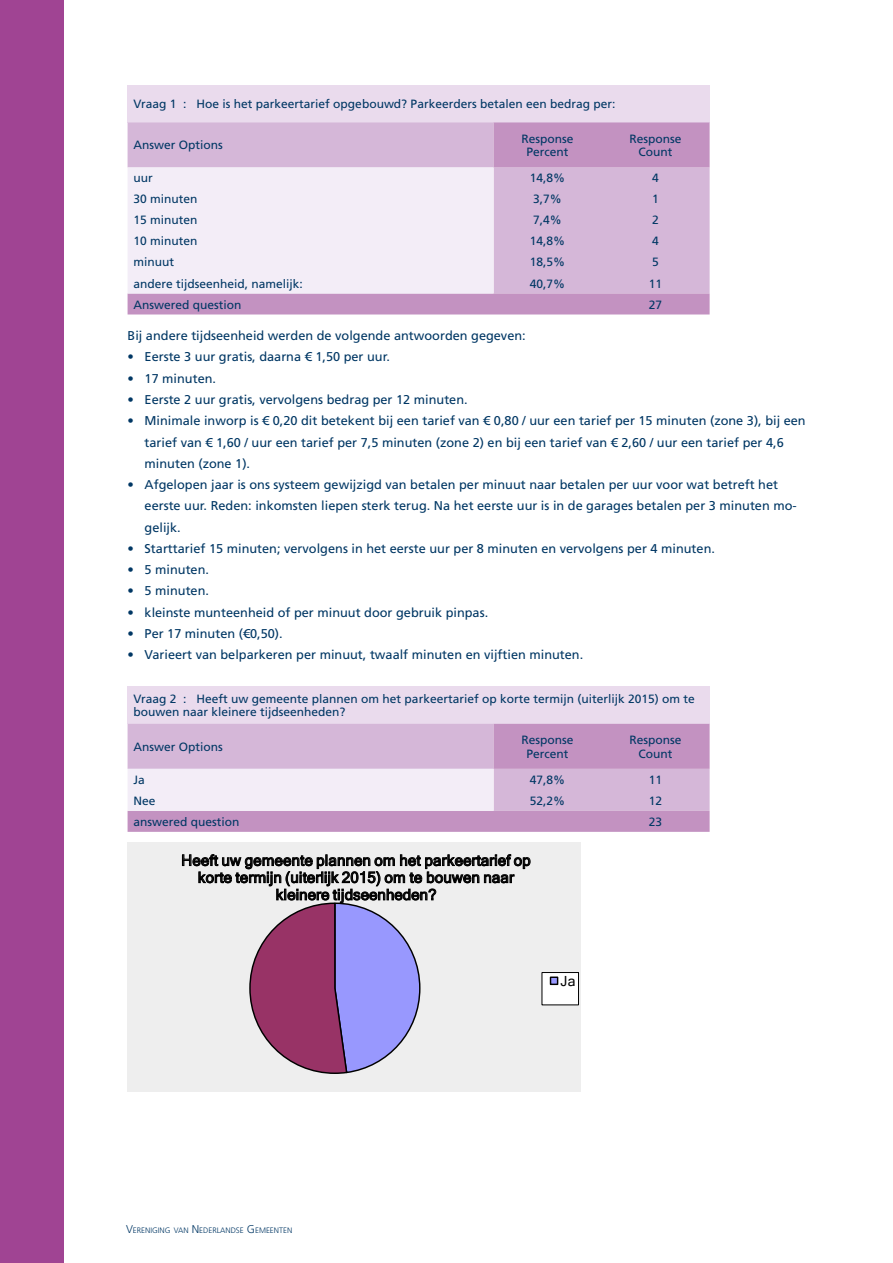
<style>
.page{position:relative;width:893px;height:1263px;background:#fff}
.page>*{position:absolute;margin:0;border:0;box-sizing:border-box;transform-origin:0 0}
.t1{font:15.15px/17.2px "Microsoft Sans Serif";letter-spacing:.01em;color:#000;text-align:center}
.t2{font:13.95px "Microsoft Sans Serif";color:#000}
._004_Broodtekst___8{font:12.75px/21.3px "Frutiger LT Std";color:#003764}
.tabel_groot_lijks_li{font:12px/13.5px "Frutiger LT Std";color:#003764}
.tabel_groot_centrere{font:12px/13.5px "Frutiger LT Std";color:#003764;text-align:center}
.t3{font:300 7.8px "Frutiger LT Std";color:#003764}
.s1{font-size:11.25px}
</style>
<div class="page">
<div style="left:0;top:0;width:64px;height:1263px;background:#a04493"></div>
<div style="left:128px;top:85px;width:582px;height:37px;background:#eadbed"></div>
<svg style="left:128px;top:122px;width:582px;height:192px;background:#cfabd0"></svg>
<div style="left:128px;top:167px;width:366px;height:126px;background:#f3edf7"></div>
<div style="left:128px;top:686px;width:582px;height:38px;background:#eadbed"></div>
<svg style="left:128px;top:724px;width:582px;height:108px;background:#cca6cd"></svg>
<div style="left:128px;top:769px;width:366px;height:42px;background:#f3edf7"></div>
<svg style="left:128px;top:843px;width:453px;height:249px;background:#d1c7d6"></svg>
<p class="tabel_groot_lijks_li" style="left:134px;top:97px;width:483px">Vraag 1 : Hoe is het parkeertarief opgebouwd? Parkeerders betalen een bedrag per:</p>
<p class="tabel_groot_lijks_li" style="left:134px;top:139px;width:91px">Answer Options</p>
<p class="tabel_groot_centrere" style="left:522px;top:132px;width:54px">Response<br>Percent</p>
<p class="tabel_groot_centrere" style="left:630px;top:132px;width:54px">Response</p>
<p class="tabel_groot_centrere" style="left:639px;top:145px;width:35px">Count</p>
<p class="tabel_groot_lijks_li" style="left:134px;top:172px;width:21px">uur</p>
<p class="tabel_groot_centrere" style="left:530px;top:172px;width:37px">14,8%</p>
<p class="tabel_groot_centrere" style="left:652px;top:172px;width:8px">4</p>
<p class="tabel_groot_lijks_li" style="left:134px;top:193px;width:66px">30 minuten</p>
<p class="tabel_groot_centrere" style="left:533px;top:193px;width:30px">3,7%</p>
<p class="tabel_groot_centrere" style="left:652px;top:193px;width:8px">1</p>
<p class="tabel_groot_lijks_li" style="left:134px;top:214px;width:66px">15 minuten</p>
<p class="tabel_groot_centrere" style="left:533px;top:214px;width:30px">7,4%</p>
<p class="tabel_groot_centrere" style="left:652px;top:214px;width:8px">2</p>
<p class="tabel_groot_lijks_li" style="left:134px;top:235px;width:66px">10 minuten</p>
<p class="tabel_groot_centrere" style="left:530px;top:235px;width:37px">14,8%</p>
<p class="tabel_groot_centrere" style="left:652px;top:235px;width:8px">4</p>
<p class="tabel_groot_lijks_li" style="left:134px;top:256px;width:42px">minuut</p>
<p class="tabel_groot_centrere" style="left:530px;top:256px;width:37px">18,5%</p>
<p class="tabel_groot_centrere" style="left:652px;top:256px;width:8px">5</p>
<p class="tabel_groot_lijks_li" style="left:134px;top:277px;width:171px">andere tijdseenheid, namelijk:</p>
<p class="tabel_groot_centrere" style="left:530px;top:277px;width:37px">40,7%</p>
<p class="tabel_groot_centrere" style="left:649px;top:277px;width:15px">11</p>
<p class="tabel_groot_lijks_li" style="left:134px;top:298px;width:110px">Answered question</p>
<p class="tabel_groot_centrere" style="left:649px;top:298px;width:15px">27</p>
<p class="_004_Broodtekst___8" style="left:128px;top:325px;width:400px">Bij andere tijdseenheid werden de volgende antwoorden gegeven:</p>
<p class="_004_Broodtekst___8" style="left:128px;top:346px;width:264px">• Eerste 3 uur gratis, daarna € 1,50 per uur.</p>
<p class="_004_Broodtekst___8" style="left:128px;top:368px;width:90px">• 17 minuten.</p>
<p class="_004_Broodtekst___8" style="left:128px;top:389px;width:342px">• Eerste 2 uur gratis, vervolgens bedrag per 12 minuten.</p>
<p class="_004_Broodtekst___8" style="left:145px;top:410px;width:663px;text-indent:-17px">• Minimale inworp is € 0,20 dit betekent bij een tarief van € 0,80 / uur een tarief per 15 minuten (zone 3), bij een tarief van € 1,60 / uur een tarief per 7,5 minuten (zone 2) en bij een tarief van € 2,60 / uur een tarief per 4,6 minuten (zone 1).</p>
<p class="_004_Broodtekst___8" style="left:145px;top:474px;width:654px;text-indent:-17px">• Afgelopen jaar is ons systeem gewijzigd van betalen per minuut naar betalen per uur voor wat betreft het eerste uur. Reden: inkomsten liepen sterk terug. Na het eerste uur is in de garages betalen per 3 minuten mo&shy;gelijk.</p>
<p class="_004_Broodtekst___8" style="left:128px;top:538px;width:589px">• Starttarief 15 minuten; vervolgens in het eerste uur per 8 minuten en vervolgens per 4 minuten.</p>
<p class="_004_Broodtekst___8" style="left:128px;top:559px;width:83px">• 5 minuten.</p>
<p class="_004_Broodtekst___8" style="left:128px;top:580px;width:83px">• 5 minuten.</p>
<p class="_004_Broodtekst___8" style="left:128px;top:602px;width:362px">• kleinste munteenheid of per minuut door gebruik pinpas.</p>
<p class="_004_Broodtekst___8" style="left:128px;top:623px;width:157px">• Per 17 minuten (€0,50).</p>
<p class="_004_Broodtekst___8" style="left:128px;top:644px;width:457px">• Varieert van belparkeren per minuut, twaalf minuten en vijftien minuten.</p>
<p class="tabel_groot_lijks_li" style="left:134px;top:692px;width:563px">Vraag 2 : Heeft uw gemeente plannen om het parkeertarief op korte termijn (uiterlijk 2015) om te bouwen naar kleinere tijdseenheden?</p>
<p class="tabel_groot_lijks_li" style="left:134px;top:740px;width:91px">Answer Options</p>
<p class="tabel_groot_centrere" style="left:522px;top:733px;width:54px">Response<br>Percent</p>
<p class="tabel_groot_centrere" style="left:630px;top:733px;width:54px">Response</p>
<p class="tabel_groot_centrere" style="left:639px;top:747px;width:35px">Count</p>
<p class="tabel_groot_lijks_li" style="left:134px;top:773px;width:13px">Ja</p>
<p class="tabel_groot_centrere" style="left:530px;top:773px;width:37px">47,8%</p>
<p class="tabel_groot_centrere" style="left:649px;top:773px;width:15px">11</p>
<p class="tabel_groot_lijks_li" style="left:134px;top:794px;width:24px">Nee</p>
<p class="tabel_groot_centrere" style="left:530px;top:794px;width:37px">52,2%</p>
<p class="tabel_groot_centrere" style="left:649px;top:794px;width:15px">12</p>
<p class="tabel_groot_lijks_li" style="left:134px;top:815px;width:108px">answered question</p>
<p class="tabel_groot_centrere" style="left:649px;top:815px;width:15px">23</p>
<p class="t1" style="left:181px;top:851px;width:351px">Heeft uw gemeente plannen om het parkeertarief op korte termijn (uiterlijk 2015) om te bouwen naar kleinere tijdseenheden?</p>
<p class="t3" style="left:126px;top:1226px;width:168px"><span class="s1">V</span>ERENIGING VAN <span class="s1">N</span> EDERLANDSE <span class="s1">G</span> EMEENTEN</p>
<p class="t2" style="left:561px;top:973px;width:16px">Ja</p>
</div>
